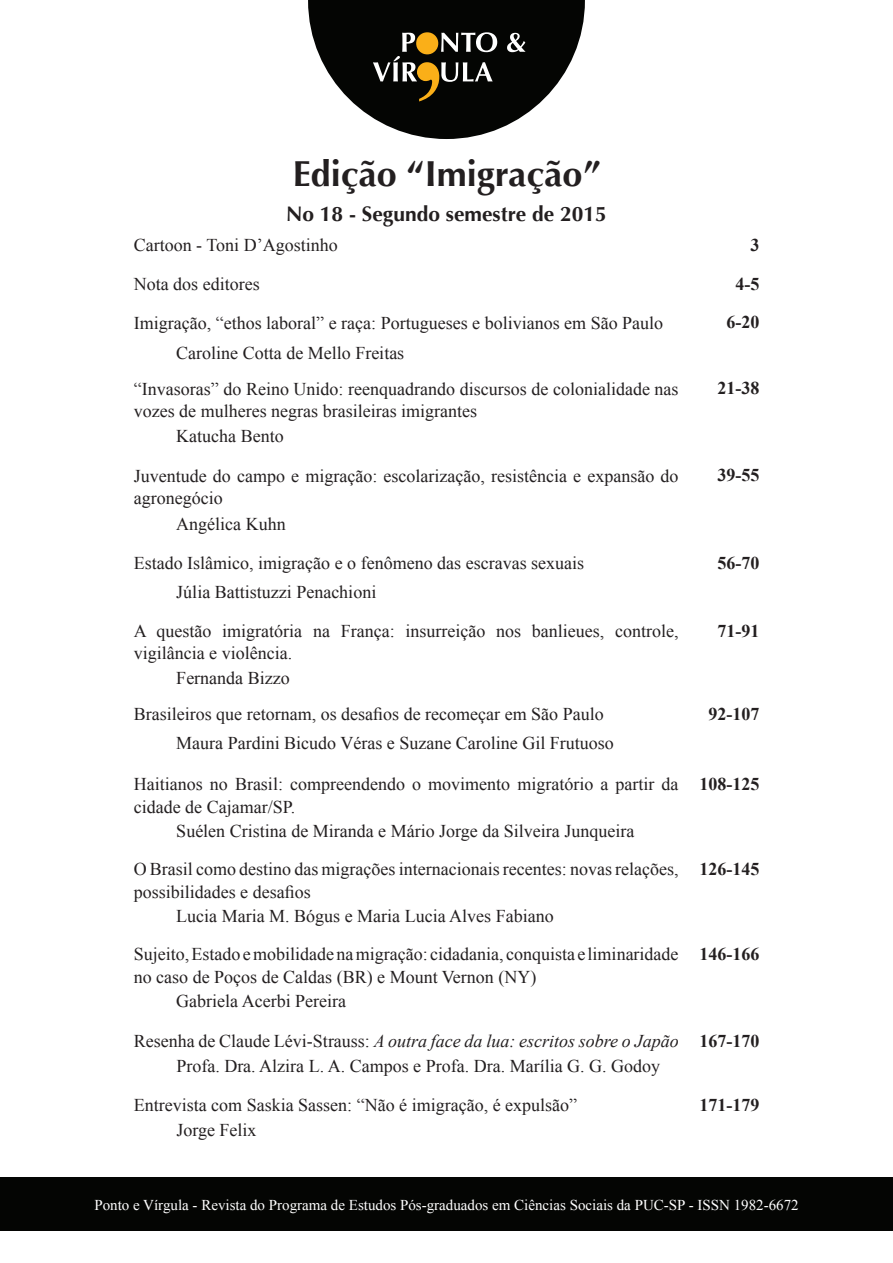
<style>
.page{position:relative;width:893px;height:1263px;background:#fff}
.page>*{position:absolute;margin:0;border:0;box-sizing:border-box;transform-origin:0 0}
.t1{font:700 36px "Optima";color:#231f20}
.t2{font:700 21px "Optima";color:#231f20}
.t3{font:18px/22.5px "Times New Roman";color:#231f20}
.t4{font:700 18px "Times New Roman";color:#231f20}
.t5{font:15px "Times New Roman";color:#fff}
.s1{font-style:italic}
.s2{font-weight:700}
</style>
<div class="page">
<svg style="left:308px;top:0;width:277px;height:139px"></svg>
<div style="left:0;top:1178px;width:893px;height:53px;background:#040503"></div>
<h1 class="t1" style="left:293px;top:153px;width:309px">Edição “Imigração”</h1>
<p class="t2" style="left:286px;top:202px;width:322px">No 18 - Segundo semestre de 2015</p>
<p class="t3" style="left:134px;top:234px;width:205px">Cartoon - Toni D’Agostinho</p>
<p class="t4" style="left:750px;top:233px;width:10px">3</p>
<p class="t3" style="left:134px;top:273px;width:127px">Nota dos editores</p>
<p class="t4" style="left:735px;top:272px;width:25px">4-5</p>
<p class="t3" style="left:134px;top:311px;width:531px">Imigração, “ethos laboral” e raça: Portugueses e bolivianos em São Paulo</p>
<p class="t4" style="left:726px;top:310px;width:34px">6-20</p>
<p class="t3" style="left:134px;top:335px;width:546px;line-height:35.5px;text-indent:43px">Caroline Cotta de Mello Freitas<br>“Invasoras” do Reino Unido: reenquadrando discursos de colonialidade nas</p>
<p class="t3" style="left:134px;top:399px;width:345px">vozes de mulheres negras brasileiras imigrantes</p>
<p class="t4" style="left:717px;top:376px;width:43px">21-38</p>
<p class="t3" style="left:176px;top:424px;width:109px">Katucha Bento</p>
<p class="t3" style="left:134px;top:464px;width:546px">Juventude do campo e migração: escolarização, resistência e expansão do agronegócio</p>
<p class="t4" style="left:717px;top:463px;width:43px">39-55</p>
<p class="t3" style="left:134px;top:504px;width:452px;line-height:38.8px;text-indent:43px">Angélica Kuhn<br>Estado Islâmico, imigração e o fenômeno das escravas sexuais</p>
<p class="t4" style="left:717px;top:550px;width:43px">56-70</p>
<p class="t3" style="left:134px;top:571px;width:546px;line-height:39.5px;text-indent:43px">Júlia Battistuzzi Penachioni<br>A questão imigratória na França: insurreição nos banlieues, controle,</p>
<p class="t3" style="left:134px;top:642px;width:160px">vigilância e violência.</p>
<p class="t3" style="left:134px;top:660px;width:471px;line-height:36px;text-indent:43px">Fernanda Bizzo<br>Brasileiros que retornam, os desafios de recomeçar em São Paulo</p>
<p class="t4" style="left:717px;top:618px;width:43px">71-91</p>
<p class="t4" style="left:708px;top:701px;width:52px">92-107</p>
<p class="t3" style="left:176px;top:731px;width:439px">Maura Pardini Bicudo Véras e Suzane Caroline Gil Frutuoso</p>
<p class="t3" style="left:134px;top:772px;width:546px">Haitianos no Brasil: compreendendo o movimento migratório a partir da cidade de Cajamar/SP.</p>
<p class="t4" style="left:699px;top:771px;width:61px">108-125</p>
<p class="t3" style="left:134px;top:812px;width:546px;line-height:38.1px;text-align:center">Suélen Cristina de Miranda e Mário Jorge da Silveira Junqueira<br>O Brasil como destino das migrações internacionais recentes: novas relações,</p>
<p class="t3" style="left:134px;top:880px;width:178px">possibilidades e desafios</p>
<p class="t4" style="left:699px;top:856px;width:61px">126-145</p>
<p class="t3" style="left:134px;top:897px;width:546px;line-height:38.1px;text-indent:43px">Lucia Maria M. Bógus e Maria Lucia Alves Fabiano<br>Sujeito, Estado e mobilidade na migração: cidadania, conquista e liminaridade</p>
<p class="t3" style="left:134px;top:965px;width:404px">no caso de Poços de Caldas (BR) e Mount Vernon (NY)</p>
<p class="t4" style="left:699px;top:941px;width:61px">146-166</p>
<p class="t3" style="left:176px;top:989px;width:171px">Gabriela Acerbi Pereira</p>
<p class="t3" style="left:176px;top:1029px;width:585px;line-height:24.5px;text-indent:-43px">Resenha de Claude Lévi-Strauss: <span class="s1">A outra face da lua: escritos sobre o Japão</span> <span class="s2">167-170<br></span>Profa. Dra. Alzira L. A. Campos e Profa. Dra. Marília G. G. Godoy</p>
<p class="t3" style="left:134px;top:1093px;width:445px">Entrevista com Saskia Sassen: “Não é imigração, é expulsão”</p>
<p class="t4" style="left:699px;top:1092px;width:61px">171-179</p>
<p class="t3" style="left:176px;top:1118px;width:82px">Jorge Felix</p>
<p class="t5" style="left:94px;top:1194px;width:706px">Ponto e Vírgula - Revista do Programa de Estudos Pós-graduados em Ciências Sociais da PUC-SP - ISSN 1982-6672</p>
</div>
